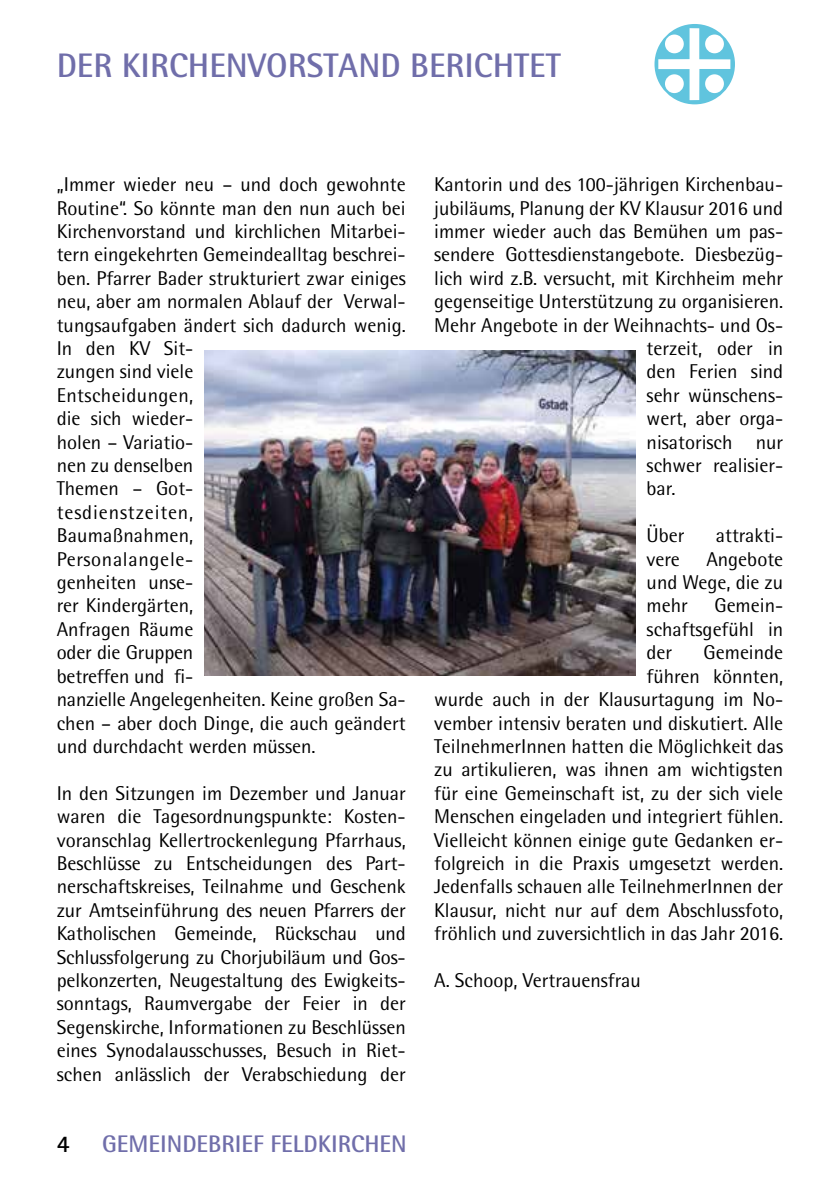
<style>
.page{position:relative;width:840px;height:1191px;background:#fff}
.page>*{position:absolute;margin:0;border:0;box-sizing:border-box;transform-origin:0 0}
.t1{font:700 34px "Rotis Semi Sans";color:#706eaa}
.t2{font:700 24px "Rotis Semi Sans";color:#706eaa}
.t3{font:700 24px "Rotis Semi Sans";color:#000}
.t4{font:20px/23.4px "Rotis Semi Sans";color:#000;text-align:justify}
</style>
<div class="page">
<div style="left:654px;top:24px;width:80px;height:80px;background:#60c4de;border-radius:50%"></div>
<svg style="left:658px;top:28px;width:72px;height:72px"></svg>
<div style="left:664px;top:35px;width:19px;height:18px;background:#fff;border-radius:50%"></div>
<div style="left:704px;top:35px;width:19px;height:18px;background:#fff;border-radius:50%"></div>
<div style="left:664px;top:74px;width:19px;height:19px;background:#fff;border-radius:50%"></div>
<div style="left:704px;top:74px;width:19px;height:19px;background:#fff;border-radius:50%"></div>
<img style="left:204px;top:350px;width:431px;height:325px">
<h1 class="t1" style="left:57px;top:44px;width:505px">DER KIRCHENVORSTAND BERICHTET</h1>
<p class="t4" style="left:57px;top:172px;width:350px;text-align:left">„Immer wieder neu – und doch gewohnte<br>Routine“. So könnte man den nun auch bei<br>Kirchenvorstand und kirchlichen Mitarbei&shy;tern eingekehrten Gemeindealltag beschrei&shy;ben. Pfarrer Bader strukturiert zwar einiges neu, aber am normalen Ablauf der Verwal&shy;tungsaufgaben ändert sich dadurch wenig.<br>In den KV Sit-<br>zungen sind viele<br>Entscheidungen,<br>die sich wieder-<br>holen – Variatio-<br>nen zu denselben<br>Themen – Got-<br>tesdienstzeiten,<br>Baumaßnahmen,<br>Personalangele-<br>genheiten unse-<br>rer Kindergärten,<br>Anfragen Räume<br>oder die Gruppen<br>betreffen und fi-<br>nanzielle Angelegenheiten. Keine großen Sa&shy;chen – aber doch Dinge, die auch geändert und durchdacht werden müssen.</p>
<p class="t4" style="left:57px;top:781px;width:350px">In den Sitzungen im Dezember und Januar waren die Tagesordnungspunkte: Kosten&shy;voranschlag Kellertrockenlegung Pfarrhaus, Beschlüsse zu Entscheidungen des Part&shy;nerschaftskreises, Teilnahme und Geschenk zur Amtseinführung des neuen Pfarrers der Katholischen Gemeinde, Rückschau und Schlussfolgerung zu Chorjubiläum und Gos&shy;pelkonzerten, Neugestaltung des Ewigkeits&shy;sonntags, Raumvergabe der Feier in der Segenskirche, Informationen zu Beschlüssen eines Synodalausschusses, Besuch in Riet&shy;schen anlässlich der Verabschiedung der</p>
<p class="t3" style="left:57px;top:1129px;width:14px">4</p>
<p class="t2" style="left:102px;top:1129px;width:306px">GEMEINDEBRIEF FELDKIRCHEN</p>
<p class="t4" style="left:434px;top:172px;width:350px">Kantorin und des 100-jährigen Kirchenbau-</p>
<p class="t4" style="left:434px;top:196px;width:350px">jubiläums, Planung der KV Klausur 2016 und</p>
<p class="t4" style="left:434px;top:219px;width:350px">immer wieder auch das Bemühen um pas-</p>
<p class="t4" style="left:434px;top:243px;width:350px">sendere Gottesdienstangebote. Diesbezüg-</p>
<p class="t4" style="left:434px;top:266px;width:350px">lich wird z.B. versucht, mit Kirchheim mehr</p>
<p class="t4" style="left:434px;top:289px;width:350px">gegenseitige Unterstützung zu organisieren.</p>
<p class="t4" style="left:434px;top:313px;width:350px">Mehr Angebote in der Weihnachts- und Os-</p>
<p class="t4" style="left:646px;top:336px;width:138px">terzeit, oder in</p>
<p class="t4" style="left:646px;top:360px;width:138px">den Ferien sind</p>
<p class="t4" style="left:646px;top:383px;width:138px">sehr wünschens-</p>
<p class="t4" style="left:646px;top:406px;width:138px">wert, aber orga-</p>
<p class="t4" style="left:646px;top:430px;width:138px">nisatorisch nur</p>
<p class="t4" style="left:646px;top:453px;width:138px">schwer realisier-</p>
<p class="t4" style="left:646px;top:477px;width:30px">bar.</p>
<p class="t4" style="left:646px;top:523px;width:39px">Über</p>
<p class="t4" style="left:715px;top:523px;width:69px">attrakti-</p>
<p class="t4" style="left:646px;top:547px;width:35px">vere</p>
<p class="t4" style="left:646px;top:547px;width:138px;text-indent:60px">Angebote und Wege, die zu mehr</p>
<p class="t4" style="left:646px;top:594px;width:138px;text-indent:68px">Gemein&shy;schaftsgefühl in der</p>
<p class="t4" style="left:434px;top:640px;width:350px;text-align:right">Gemeinde<br>führen könnten,<br>wurde auch in der Klausurtagung im No&shy;vember intensiv beraten und diskutiert. Alle TeilnehmerInnen hatten die Möglichkeit das zu artikulieren, was ihnen am wichtigsten für eine Gemeinschaft ist, zu der sich viele Menschen eingeladen und integriert fühlen.<br>Vielleicht können einige gute Gedanken er&shy;folgreich in die Praxis umgesetzt werden.<br>Jedenfalls schauen alle TeilnehmerInnen der Klausur, nicht nur auf dem Abschlussfoto, fröhlich und zuversichtlich in das Jahr 2016.</p>
<p class="t4" style="left:434px;top:968px;width:208px">A. Schoop, Vertrauensfrau</p>
</div>
